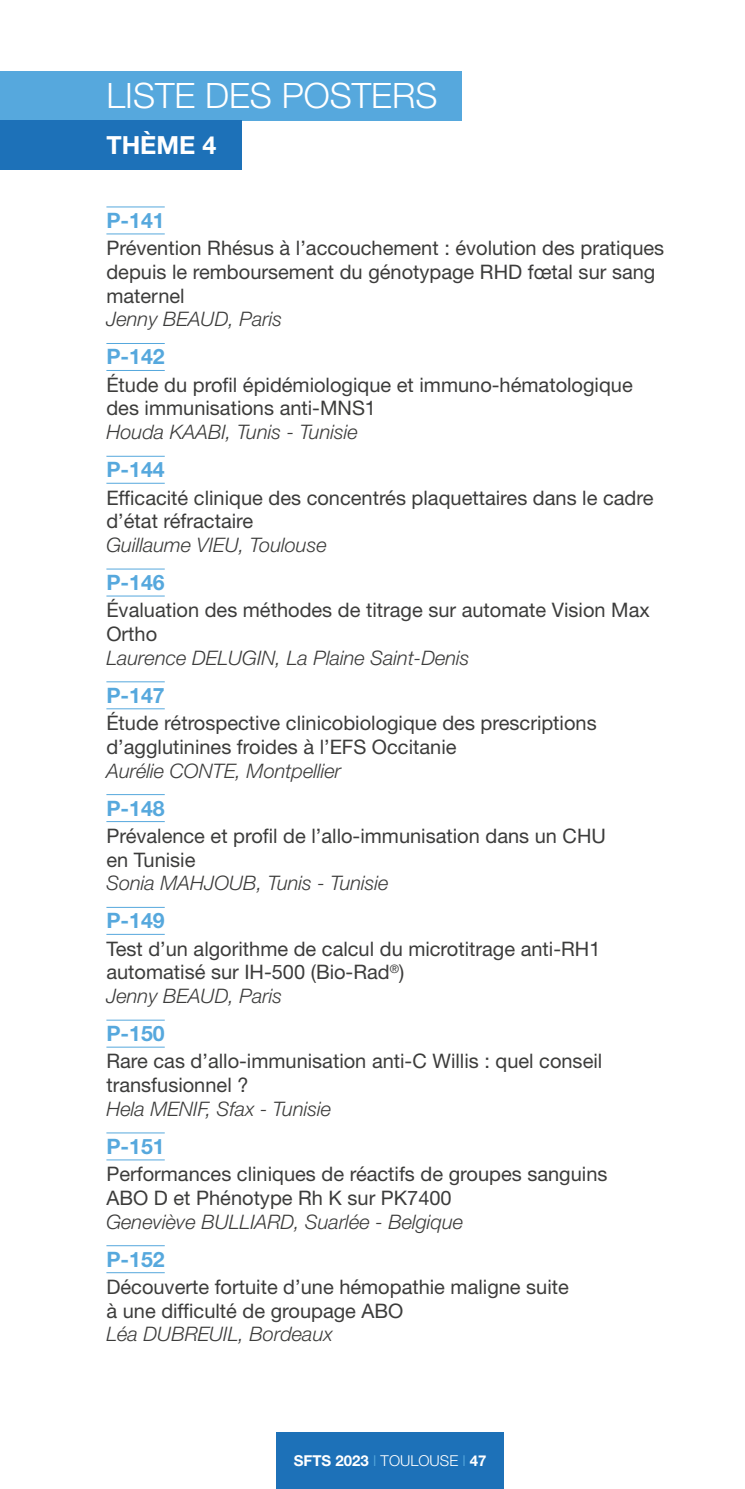
<style>
.page{position:relative;width:745px;height:1489px;background:#fff}
.page>*{position:absolute;margin:0;border:0;box-sizing:border-box;transform-origin:0 0}
.t1{font:300 35px "Helvetica Neue LT Std";color:#fff}
.t2{font:700 25px "Helvetica Neue LT Std";color:#fff}
.t3{font:700 21.25px "Helvetica Neue LT Std";color:#56a8dd}
.t4{font:20px/23.8px "Helvetica Neue LT Std";color:#3c3c3b}
.t5{font:italic 300 20px "Helvetica Neue LT Std";color:#3c3c3b}
.t6{font:700 15px "Helvetica Neue LT Std";color:#fff}
.s1{font-weight:300;font-style:italic}
.s2{font-weight:300;color:#56a8dd}
.s3{font-weight:300}
</style>
<div class="page">
<div style="left:276px;top:1431px;width:227px;height:57px;background:#1d71b8"></div>
<hr style="left:106px;top:206px;width:59px;height:1px;background:#56a8dd">
<hr style="left:106px;top:233px;width:59px;height:1px;background:#56a8dd">
<hr style="left:106px;top:343px;width:59px;height:1px;background:#56a8dd">
<hr style="left:106px;top:370px;width:59px;height:1px;background:#56a8dd">
<hr style="left:106px;top:456px;width:59px;height:1px;background:#56a8dd">
<hr style="left:106px;top:483px;width:59px;height:1px;background:#56a8dd">
<hr style="left:106px;top:568px;width:59px;height:1px;background:#56a8dd">
<hr style="left:106px;top:595px;width:59px;height:1px;background:#56a8dd">
<hr style="left:106px;top:681px;width:59px;height:1px;background:#56a8dd">
<hr style="left:106px;top:708px;width:59px;height:1px;background:#56a8dd">
<hr style="left:106px;top:794px;width:59px;height:1px;background:#56a8dd">
<hr style="left:106px;top:821px;width:59px;height:1px;background:#56a8dd">
<hr style="left:106px;top:906px;width:59px;height:1px;background:#56a8dd">
<hr style="left:106px;top:933px;width:59px;height:1px;background:#56a8dd">
<hr style="left:106px;top:1019px;width:59px;height:1px;background:#56a8dd">
<hr style="left:106px;top:1046px;width:59px;height:1px;background:#56a8dd">
<hr style="left:106px;top:1132px;width:59px;height:1px;background:#56a8dd">
<hr style="left:106px;top:1159px;width:59px;height:1px;background:#56a8dd">
<hr style="left:106px;top:1245px;width:59px;height:1px;background:#56a8dd">
<hr style="left:106px;top:1272px;width:59px;height:1px;background:#56a8dd">
<div style="left:0;top:71px;width:461px;height:49px;background:#56a8dd"></div>
<div style="left:0;top:120px;width:241px;height:50px;background:#1d71b8"></div>
<h1 class="t1" style="left:106px;top:74px;width:332px">LISTE DES POSTERS</h1>
<p class="t2" style="left:106px;top:130px;width:111px">THÈME 4</p>
<p class="t3" style="left:106px;top:207px;width:60px">P-141</p>
<p class="t4" style="left:106px;top:236px;width:559px">Prévention Rhésus à l’accouchement : évolution des pratiques depuis le remboursement du génotypage RHD fœtal sur sang maternel</p>
<p class="t5" style="left:106px;top:307px;width:177px">Jenny BEAUD, Paris</p>
<p class="t3" style="left:106px;top:344px;width:60px">P-142</p>
<p class="t4" style="left:106px;top:372px;width:527px">Étude du profil épidémiologique et immuno-hématologique des immunisations anti-MNS1</p>
<p class="t5" style="left:106px;top:420px;width:253px">Houda KAABI, Tunis - Tunisie</p>
<p class="t3" style="left:106px;top:456px;width:60px">P-144</p>
<p class="t4" style="left:106px;top:485px;width:548px">Efficacité clinique des concentrés plaquettaires dans le cadre d’état réfractaire</p>
<p class="t5" style="left:106px;top:533px;width:222px">Guillaume VIEU, Toulouse</p>
<p class="t3" style="left:106px;top:569px;width:60px">P-146</p>
<p class="t4" style="left:106px;top:598px;width:544px">Évaluation des méthodes de titrage sur automate Vision Max<br>Ortho</p>
<p class="t5" style="left:106px;top:645px;width:364px">Laurence DELUGIN, La Plaine Saint-Denis</p>
<p class="t3" style="left:106px;top:682px;width:60px">P-147</p>
<p class="t4" style="left:106px;top:710px;width:491px">Étude rétrospective clinicobiologique des prescriptions d’agglutinines froides à l’EFS Occitanie</p>
<p class="t5" style="left:106px;top:758px;width:236px">Aurélie CONTE, Montpellier</p>
<p class="t3" style="left:106px;top:794px;width:60px">P-148</p>
<p class="t4" style="left:106px;top:823px;width:500px">Prévalence et profil de l’allo-immunisation dans un CHU en Tunisie</p>
<p class="t5" style="left:106px;top:871px;width:283px">Sonia MAHJOUB, Tunis - Tunisie</p>
<p class="t3" style="left:106px;top:907px;width:60px">P-149</p>
<p class="t4" style="left:106px;top:936px;width:495px">Test d’un algorithme de calcul du microtitrage anti-RH1 automatisé sur IH-500 (Bio-Rad<sup>®</sup>)<br><span class="s1">Jenny BEAUD, Paris</span></p>
<p class="t3" style="left:106px;top:1020px;width:60px">P-150</p>
<p class="t4" style="left:106px;top:1049px;width:497px">Rare cas d’allo-immunisation anti-C Willis : quel conseil transfusionnel ?</p>
<p class="t5" style="left:106px;top:1096px;width:226px">Hela MENIF, Sfax - Tunisie</p>
<p class="t3" style="left:106px;top:1133px;width:60px">P-151</p>
<p class="t4" style="left:106px;top:1161px;width:502px">Performances cliniques de réactifs de groupes sanguins<br>ABO D et Phénotype Rh K sur PK7400</p>
<p class="t5" style="left:106px;top:1209px;width:358px">Geneviève BULLIARD, Suarlée - Belgique</p>
<p class="t3" style="left:106px;top:1245px;width:60px">P-152</p>
<p class="t4" style="left:106px;top:1274px;width:463px">Découverte fortuite d’une hémopathie maligne suite à une difficulté de groupage ABO</p>
<p class="t5" style="left:106px;top:1322px;width:227px">Léa DUBREUIL, Bordeaux</p>
<p class="t6" style="left:293px;top:1451px;width:194px">SFTS 2023 <span class="s2">I</span> <span class="s3">TOULOUSE</span> <span class="s2">I</span> 47</p>
</div>
